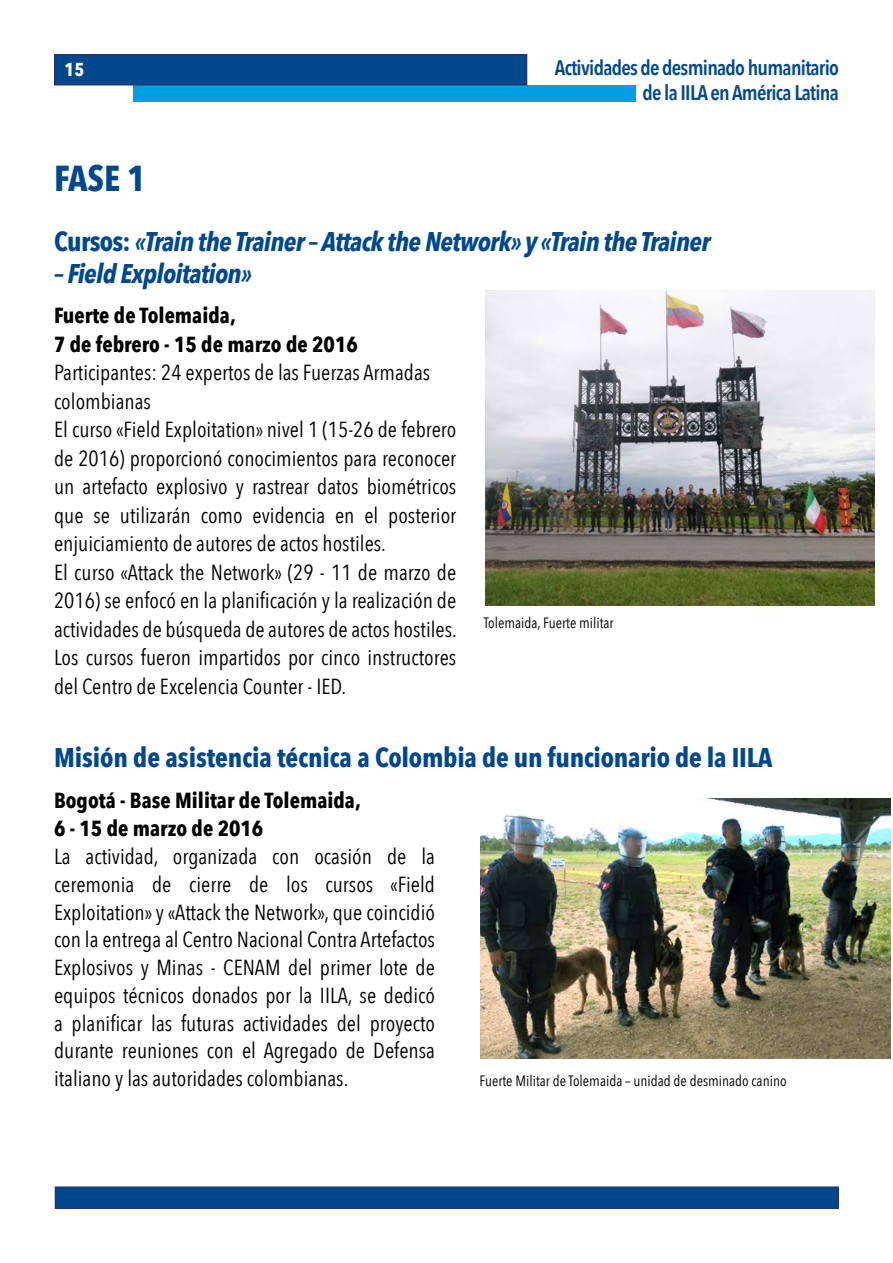
<style>
.page{position:relative;width:893px;height:1263px;background:#fff}
.page>*{position:absolute;margin:0;border:0;box-sizing:border-box;transform-origin:0 0}
.t1{font:700 36px "Avenir Next Condensed";color:#00488e}
.t2{font:italic 700 27px "Avenir Next Condensed";letter-spacing:-.025em;color:#00488e}
.t3{font:700 27px "Avenir Next Condensed";letter-spacing:-.01em;color:#00488e}
.t4{font:21.75px/28.5px "Avenir Next Condensed";color:#000}
.t5{font:700 21.75px/28.5px "Avenir Next Condensed";color:#000}
.t6{font:600 21px/25.2px "Avenir Next Condensed";letter-spacing:-.035em;color:#00488e;text-align:right}
.t7{font:700 18.75px "Avenir Next Condensed";color:#fff}
.t8{font:15px "Avenir Next Condensed";color:#000}
.s1{font-style:normal}
</style>
<div class="page">
<img style="left:486px;top:290px;width:388px;height:316px">
<img style="left:481px;top:798px;width:410px;height:260px">
<div style="left:55px;top:1186px;width:784px;height:23px;background:#00488e;border:2px solid #23356c"></div>
<div style="left:133px;top:85px;width:503px;height:16px;background:#009fe3"></div>
<div style="left:54px;top:54px;width:473px;height:31px;background:#00488e;border:2px solid #23356c"></div>
<p class="t7" style="left:65px;top:58px;width:21px">15</p>
<p class="t6" style="left:555px;top:54px;width:286px">Actividades de desminado humanitario de la IILA en América Latina</p>
<h1 class="t1" style="left:54px;top:156px;width:94px">FASE 1</h1>
<p class="t2" style="left:54px;top:225px;width:658px"><span class="s1">Cursos:</span> «Train the Trainer – Attack the Network» y «Train the Trainer</p>
<p class="t2" style="left:54px;top:257px;width:200px">– Field Exploitation»</p>
<p class="t5" style="left:54px;top:301px;width:305px">Fuerte de Tolemaida,<br>7 de febrero - 15 de marzo de 2016</p>
<p class="t4" style="left:54px;top:357px;width:404px">Participantes: 24 expertos de las Fuerzas Armadas colombianas<br>El curso «Field Exploitation» nivel 1 (15-26 de febrero de 2016) proporcionó conocimientos para reconocer un artefacto explosivo y rastrear datos biométricos que se utilizarán como evidencia en el posterior enjuiciamiento de autores de actos hostiles.<br>El curso «Attack the Network» (29 - 11 de marzo de 2016) se enfocó en la planificación y la realización de actividades de búsqueda de autores de actos hostiles.<br>Los cursos fueron impartidos por cinco instructores del Centro de Excelencia Counter - IED.</p>
<p class="t8" style="left:484px;top:610px;width:131px">Tolemaida, Fuerte militar</p>
<p class="t3" style="left:54px;top:741px;width:720px">Misión de asistencia técnica a Colombia de un funcionario de la IILA</p>
<p class="t5" style="left:54px;top:786px;width:308px">Bogotá - Base Militar de Tolemaida,<br>6 - 15 de marzo de 2016</p>
<p class="t4" style="left:54px;top:841px;width:382px;line-height:27.8px;text-align:justify">La actividad, organizada con ocasión de la ceremonia de cierre de los cursos «Field Exploitation» y «Attack the Network», que coincidió con la entrega al Centro Nacional Contra Artefactos Explosivos y Minas - CENAM del primer lote de equipos técnicos donados por la IILA, se dedicó a planificar las futuras actividades del proyecto durante reuniones con el Agregado de Defensa italiano y las autoridades colombianas.</p>
<p class="t8" style="left:479px;top:1067px;width:309px">Fuerte Militar de Tolemaida – unidad de desminado canino</p>
</div>
